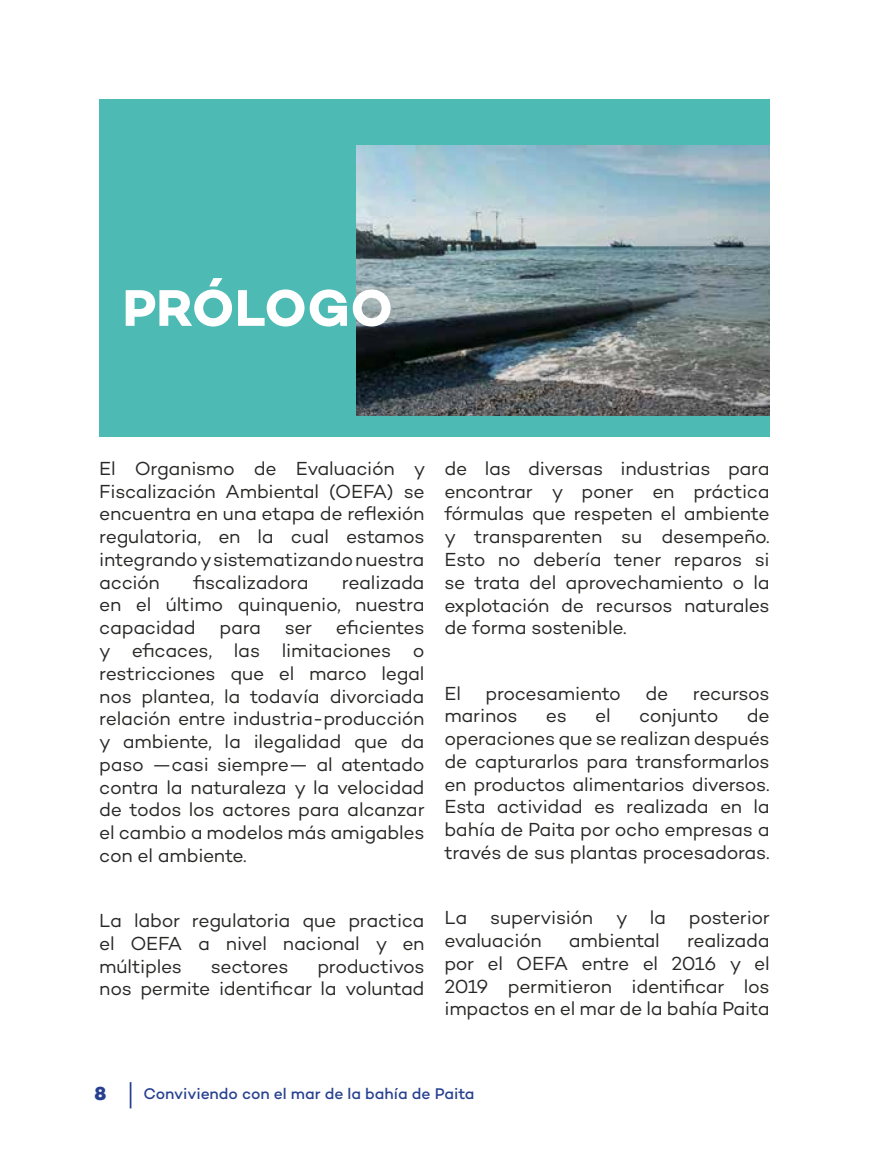
<style>
.page{position:relative;width:869px;height:1166px;background:#fff}
.page>*{position:absolute;margin:0;border:0;box-sizing:border-box;transform-origin:0 0}
.t1{font:700 52.5px "Campton";letter-spacing:.005em;color:#fff}
.t2{font:19.25px/22.8px "Campton";letter-spacing:-.015em;color:#282827;text-align:justify}
.t3{font:800 19.25px "Campton";color:#274190}
.t4{font:500 15.75px "Campton";letter-spacing:-.005em;color:#274190}
</style>
<div class="page">
<div style="left:99px;top:99px;width:670px;height:338px;background:#4dbab4"></div>
<img style="left:357px;top:145px;width:412px;height:270px">
<svg style="left:130px;top:1082px;width:1px;height:26px"></svg>
<h1 class="t1" style="left:122px;top:274px;width:272px">PRÓLOGO</h1>
<p class="t2" style="left:99px;top:456px;width:327px">El Organismo de Evaluación y Fiscalización Ambiental (OEFA) se encuentra en una etapa de reflexión regulatoria, en la cual estamos integrando y sistematizando nuestra acción</p>
<p class="t2" style="left:193px;top:570px;width:117px">fiscalizadora</p>
<p class="t2" style="left:99px;top:570px;width:327px;text-indent:242px">realizada en el último quinquenio, nuestra capacidad para ser eficientes y eficaces, las limitaciones o restricciones que el marco legal nos plantea, la todavía divorciada relación entre industria-producción y ambiente, la ilegalidad que da paso —casi siempre— al atentado contra la naturaleza y la velocidad de todos los actores para alcanzar el cambio a modelos más amigables con el ambiente.</p>
<p class="t2" style="left:99px;top:909px;width:326px">La labor regulatoria que practica el OEFA a nivel nacional y en múltiples</p>
<p class="t2" style="left:99px;top:954px;width:326px;text-align:right">productivos<br>nos permite identificar la voluntad</p>
<p class="t2" style="left:211px;top:954px;width:79px">sectores</p>
<p class="t2" style="left:444px;top:457px;width:326px">de las diversas industrias para encontrar y poner en práctica fórmulas que respeten el ambiente y transparenten su desempeño.<br>Esto no debería tener reparos si se trata del aprovechamiento o la explotación de recursos naturales de forma sostenible.</p>
<p class="t2" style="left:444px;top:681px;width:18px">El</p>
<p class="t2" style="left:485px;top:681px;width:137px">procesamiento</p>
<p class="t2" style="left:645px;top:681px;width:24px">de</p>
<p class="t2" style="left:692px;top:681px;width:78px">recursos</p>
<p class="t2" style="left:444px;top:704px;width:75px">marinos</p>
<p class="t2" style="left:545px;top:704px;width:22px">es</p>
<p class="t2" style="left:595px;top:704px;width:17px">el</p>
<p class="t2" style="left:638px;top:704px;width:81px">conjunto</p>
<p class="t2" style="left:444px;top:704px;width:326px;text-indent:302px">de operaciones que se realizan después de capturarlos para transformarlos en productos alimentarios diversos.<br>Esta actividad es realizada en la bahía de Paita por ocho empresas a través de sus plantas procesadoras.</p>
<p class="t2" style="left:444px;top:906px;width:327px">La supervisión y la posterior evaluación</p>
<p class="t2" style="left:444px;top:929px;width:326px;text-indent:242px">realizada por el OEFA entre el 2016 y el 2019 permitieron identificar los impactos en el mar de la bahía Paita</p>
<p class="t2" style="left:568px;top:929px;width:92px">ambiental</p>
<p class="t3" style="left:94px;top:1081px;width:13px">8</p>
<p class="t4" style="left:144px;top:1083px;width:332px">Conviviendo con el mar de la bahía de Paita</p>
</div>
